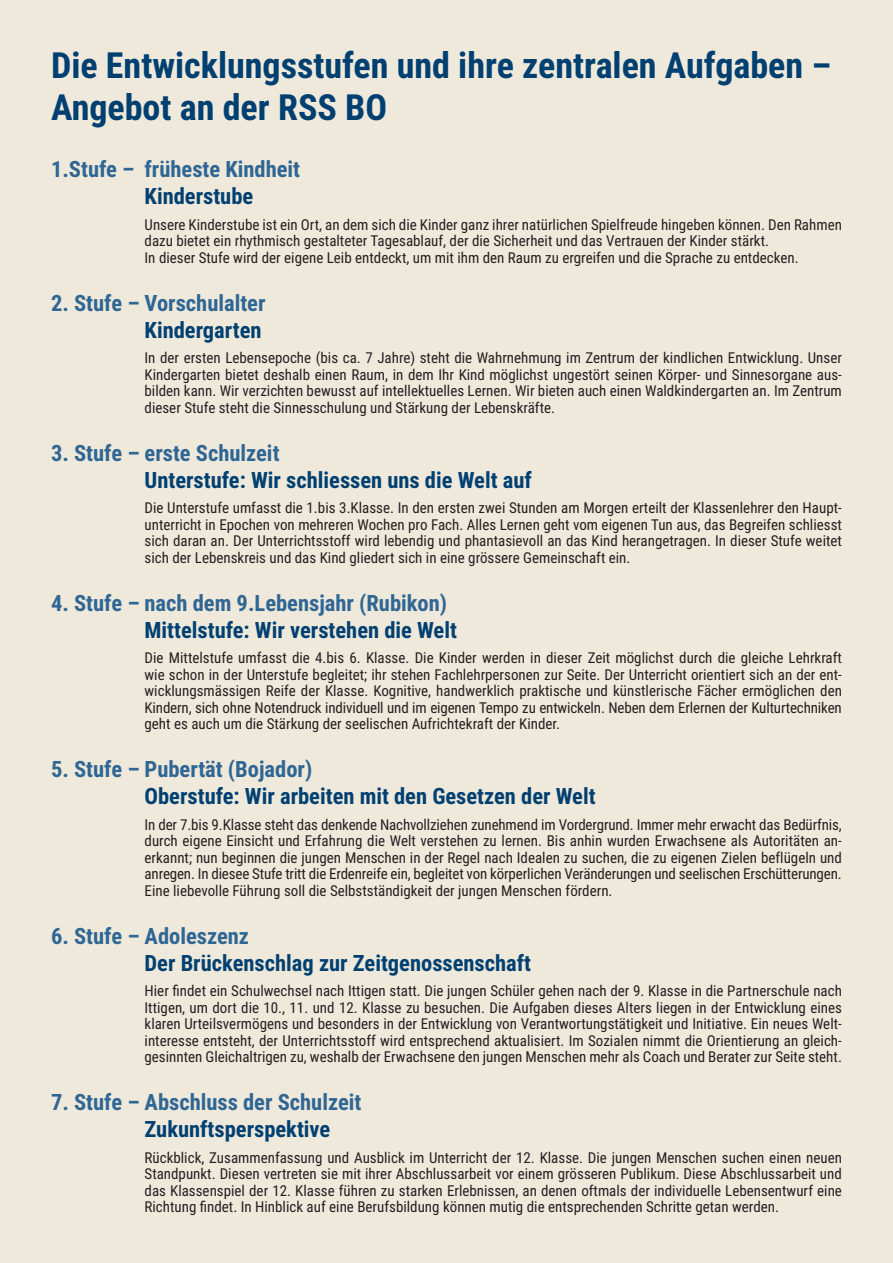
<style>
.page{position:relative;width:893px;height:1263px;background:#efe9dc}
.page>*{position:absolute;margin:0;border:0;box-sizing:border-box;transform-origin:0 0}
.t1{font:700 36px/42px "Roboto Condensed";color:#004071}
.t2{font:700 22.5px "Roboto Condensed";color:#004071}
.t3{font:700 22.5px "Roboto Condensed";color:#2f6693}
.t4{font:15px/16.5px "Roboto Condensed";color:#231f20;text-align:justify}
</style>
<div class="page">
<h1 class="t1" style="left:51px;top:43px;width:782px">Die Entwicklungsstufen und ihre zentralen Aufgaben –<br>Angebot an der RSS BO</h1>
<h2 class="t3" style="left:51px;top:153px;width:251px">1.Stufe – früheste Kindheit</h2>
<h2 class="t2" style="left:145px;top:180px;width:110px">Kinderstube</h2>
<p class="t4" style="left:145px;top:215px;width:699px;text-align:left">Unsere Kinderstube ist ein Ort, an dem sich die Kinder ganz ihrer natürlichen Spielfreude hingeben können. Den Rahmen dazu bietet ein rhythmisch gestalteter Tagesablauf, der die Sicherheit und das Vertrauen der Kinder stärkt.<br>In dieser Stufe wird der eigene Leib entdeckt, um mit ihm den Raum zu ergreifen und die Sprache zu entdecken.</p>
<h2 class="t3" style="left:51px;top:287px;width:216px">2. Stufe – Vorschulalter</h2>
<h2 class="t2" style="left:145px;top:314px;width:119px">Kindergarten</h2>
<p class="t4" style="left:145px;top:349px;width:699px">In der ersten Lebensepoche (bis ca. 7 Jahre) steht die Wahrnehmung im Zentrum der kindlichen Entwicklung. Unser Kindergarten bietet deshalb einen Raum, in dem Ihr Kind möglichst ungestört seinen Körper- und Sinnesorgane aus&shy;bilden kann. Wir verzichten bewusst auf intellektuelles Lernen. Wir bieten auch einen Waldkindergarten an. Im Zentrum dieser Stufe steht die Sinnesschulung und Stärkung der Lebenskräfte.</p>
<h2 class="t3" style="left:51px;top:437px;width:230px">3. Stufe – erste Schulzeit</h2>
<h2 class="t2" style="left:145px;top:464px;width:389px">Unterstufe: Wir schliessen uns die Welt auf</h2>
<p class="t4" style="left:145px;top:499px;width:699px">Die Unterstufe umfasst die 1.bis 3.Klasse. In den ersten zwei Stunden am Morgen erteilt der Klassenlehrer den Haupt&shy;unterricht in Epochen von mehreren Wochen pro Fach. Alles Lernen geht vom eigenen Tun aus, das Begreifen schliesst sich daran an. Der Unterrichtsstoff wird lebendig und phantasievoll an das Kind herangetragen. In dieser Stufe weitet sich der Lebenskreis und das Kind gliedert sich in eine grössere Gemeinschaft ein.</p>
<h2 class="t3" style="left:51px;top:587px;width:398px">4. Stufe – nach dem 9.Lebensjahr (Rubikon)</h2>
<h2 class="t2" style="left:145px;top:614px;width:314px">Mittelstufe: Wir verstehen die Welt</h2>
<p class="t4" style="left:145px;top:649px;width:699px">Die Mittelstufe umfasst die 4.bis 6. Klasse. Die Kinder werden in dieser Zeit möglichst durch die gleiche Lehrkraft wie schon in der Unterstufe begleitet; ihr stehen Fachlehrpersonen zur Seite. Der Unterricht orientiert sich an der ent&shy;wicklungsmässigen Reife der Klasse. Kognitive, handwerklich praktische und künstlerische Fächer ermöglichen den Kindern, sich ohne Notendruck individuell und im eigenen Tempo zu entwickeln. Neben dem Erlernen der Kulturtechniken geht es auch um die Stärkung der seelischen Aufrichtekraft der Kinder.</p>
<h2 class="t3" style="left:51px;top:753px;width:263px">5. Stufe – Pubertät (Bojador)</h2>
<h2 class="t2" style="left:145px;top:780px;width:453px">Oberstufe: Wir arbeiten mit den Gesetzen der Welt</h2>
<p class="t4" style="left:145px;top:815px;width:699px">In der 7.bis 9.Klasse steht das denkende Nachvollziehen zunehmend im Vordergrund. Immer mehr erwacht das Bedürfnis, durch eigene Einsicht und Erfahrung die Welt verstehen zu lernen. Bis anhin wurden Erwachsene als Autoritäten an&shy;erkannt; nun beginnen die jungen Menschen in der Regel nach Idealen zu suchen, die zu eigenen Zielen beflügeln und anregen. In diesee Stufe tritt die Erdenreife ein, begleitet von körperlichen Veränderungen und seelischen Erschütterungen.<br>Eine liebevolle Führung soll die Selbstständigkeit der jungen Menschen fördern.</p>
<h2 class="t3" style="left:51px;top:920px;width:200px">6. Stufe – Adoleszenz</h2>
<h2 class="t2" style="left:145px;top:947px;width:388px">Der Brückenschlag zur Zeitgenossenschaft</h2>
<p class="t4" style="left:145px;top:982px;width:699px">Hier findet ein Schulwechsel nach Ittigen statt. Die jungen Schüler gehen nach der 9. Klasse in die Partnerschule nach Ittigen, um dort die 10., 11. und 12. Klasse zu besuchen. Die Aufgaben dieses Alters liegen in der Entwicklung eines klaren Urteilsvermögens und besonders in der Entwicklung von Verantwortungstätigkeit und Initiative. Ein neues Welt&shy;interesse entsteht, der Unterrichtsstoff wird entsprechend aktualisiert. Im Sozialen nimmt die Orientierung an gleich&shy;gesinnten Gleichaltrigen zu, weshalb der Erwachsene den jungen Menschen mehr als Coach und Berater zur Seite steht.</p>
<h2 class="t3" style="left:51px;top:1086px;width:312px">7. Stufe – Abschluss der Schulzeit</h2>
<h2 class="t2" style="left:145px;top:1113px;width:187px">Zukunftsperspektive</h2>
<p class="t4" style="left:145px;top:1148px;width:699px">Rückblick, Zusammenfassung und Ausblick im Unterricht der 12. Klasse. Die jungen Menschen suchen einen neuen Standpunkt. Diesen vertreten sie mit ihrer Abschlussarbeit vor einem grösseren Publikum. Diese Abschlussarbeit und das Klassenspiel der 12. Klasse führen zu starken Erlebnissen, an denen oftmals der individuelle Lebensentwurf eine Richtung findet. In Hinblick auf eine Berufsbildung können mutig die entsprechenden Schritte getan werden.</p>
</div>
